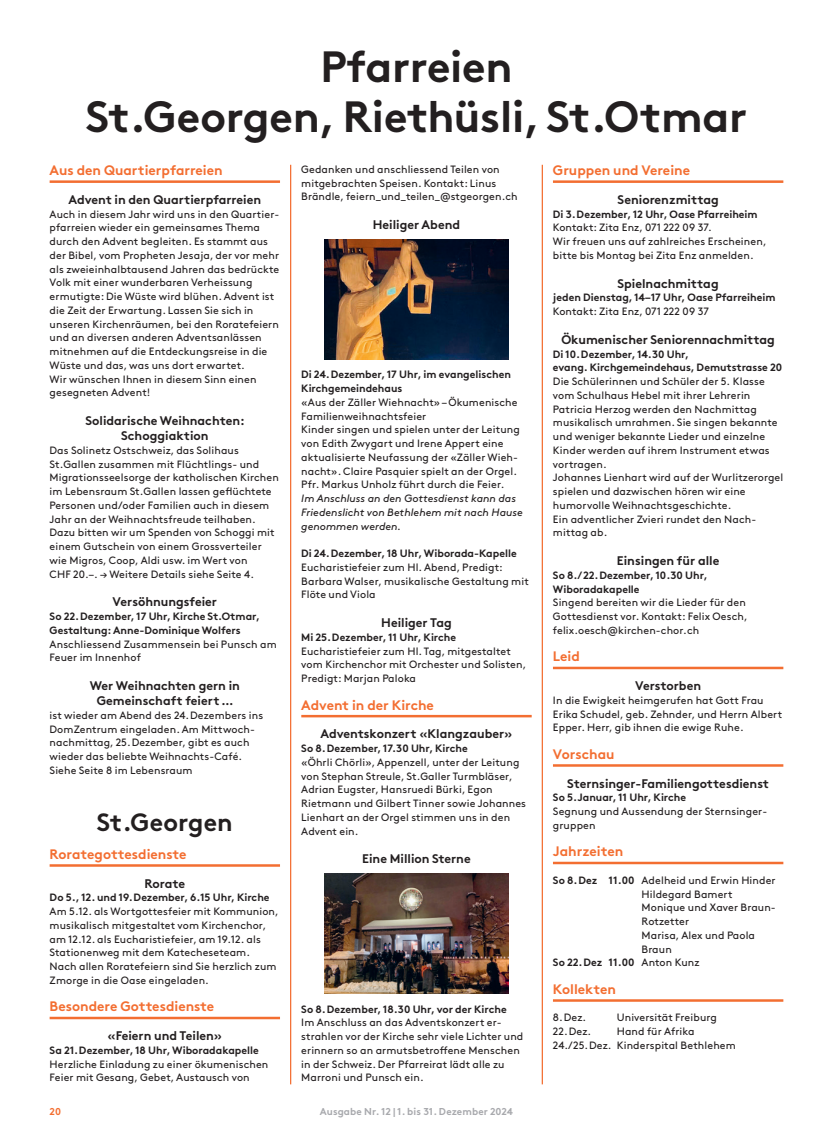
<style>
.page{position:relative;width:833px;height:1134px;background:#fff}
.page>*{position:absolute;margin:0;border:0;box-sizing:border-box;transform-origin:0 0}
.t1{font:700 43.75px/50px "Brown Pro";letter-spacing:-.005em;color:#231f20;text-align:center}
.t2{font:700 25px "Brown Pro";letter-spacing:.005em;color:#231f20}
.t3{font:700 13.75px "Brown Pro";color:#f36e31}
.t4{font:700 12.5px/15px "Brown Pro";color:#231f20;text-align:center}
.t5{font:10.62px/13.8px "Brown Pro";letter-spacing:.01em;color:#231f20}
.t6{font:700 10.62px/13.8px "Brown Pro";color:#231f20}
.t7{font:italic 10.62px/13.8px "Brown Pro";letter-spacing:.005em;color:#231f20}
.t8{font:700 10px "Brown Pro";letter-spacing:.01em;color:#a8a9ad}
.t9{font:700 10px "Brown Pro";color:#f36e31}
.s1{font-weight:700}
.s2{font-weight:400}
</style>
<div class="page">
<hr style="left:542px;top:165px;width:1px;height:919px;background:#f36e31">
<hr style="left:290px;top:165px;width:1px;height:919px;background:#f36e31">
<hr style="left:301px;top:715px;width:230px;height:2px;background:#f36e31">
<img style="left:324px;top:239px;width:184px;height:120px">
<img style="left:324px;top:873px;width:184px;height:120px">
<hr style="left:553px;top:180px;width:230px;height:3px;background:#f36e31">
<hr style="left:553px;top:667px;width:230px;height:2px;background:#f36e31">
<hr style="left:553px;top:764px;width:230px;height:3px;background:#f36e31">
<hr style="left:553px;top:862px;width:230px;height:2px;background:#f36e31">
<hr style="left:553px;top:999px;width:230px;height:3px;background:#f36e31">
<hr style="left:50px;top:180px;width:230px;height:3px;background:#f36e31">
<hr style="left:50px;top:864px;width:230px;height:3px;background:#f36e31">
<hr style="left:50px;top:1017px;width:230px;height:2px;background:#f36e31">
<h1 class="t1" style="left:86px;top:38px;width:662px">Pfarreien<br>St.Georgen, Riethüsli, St.Otmar</h1>
<p class="t3" style="left:50px;top:159px;width:175px">Aus den Quartierpfarreien</p>
<p class="t4" style="left:68px;top:191px;width:194px">Advent in den Quartierpfarreien</p>
<p class="t5" style="left:50px;top:206px;width:231px">Auch in diesem Jahr wird uns in den Quartier&shy;pfarreien wieder ein gemeinsames Thema durch den Advent begleiten. Es stammt aus der Bibel, vom Propheten Jesaja, der vor mehr als zweieinhalbtausend Jahren das bedrückte Volk mit einer wunderbaren Verheissung ermutigte: Die Wüste wird blühen. Advent ist die Zeit der Erwartung. Lassen Sie sich in unseren Kirchenräumen, bei den Roratefeiern und an diversen anderen Adventsanlässen mitnehmen auf die Entdeckungsreise in die Wüste und das, was uns dort erwartet.<br>Wir wünschen Ihnen in diesem Sinn einen gesegneten Advent!</p>
<p class="t4" style="left:85px;top:412px;width:161px">Solidarische Weihnachten:<br>Schoggiaktion</p>
<p class="t5" style="left:50px;top:442px;width:231px">Das Solinetz Ostschweiz, das Solihaus St.Gallen zusammen mit Flüchtlings- und Migrationsseelsorge der katholischen Kirchen im Lebensraum St.Gallen lassen geflüchtete Personen und/oder Familien auch in diesem Jahr an der Weihnachtsfreude teilhaben.<br>Dazu bitten wir um Spenden von Schoggi mit einem Gutschein von einem Grossverteiler wie Migros, Coop, Aldi usw. im Wert von<br>CHF 20.–. → Weitere Details siehe Seite 4.</p>
<p class="t4" style="left:113px;top:593px;width:106px">Versöhnungsfeier</p>
<p class="t6" style="left:50px;top:608px;width:212px">So 22.Dezember, 17 Uhr, Kirche St.Otmar,<br>Gestaltung: Anne-Dominique Wolfers</p>
<p class="t5" style="left:50px;top:636px;width:229px">Anschliessend Zusammensein bei Punsch am<br>Feuer im Innenhof</p>
<p class="t4" style="left:90px;top:677px;width:152px">Wer Weihnachten gern in<br>Gemeinschaft feiert…</p>
<p class="t5" style="left:50px;top:707px;width:215px">ist wieder am Abend des 24.Dezembers ins DomZentrum eingeladen. Am Mittwoch&shy;nachmittag, 25.Dezember, gibt es auch wieder das beliebte Weihnachts-Café.<br>Siehe Seite 8 im Lebensraum</p>
<h2 class="t2" style="left:97px;top:802px;width:137px">St.Georgen</h2>
<p class="t3" style="left:50px;top:843px;width:138px">Rorategottesdienste</p>
<p class="t4" style="left:144px;top:874px;width:42px">Rorate</p>
<p class="t6" style="left:50px;top:890px;width:221px">Do 5., 12. und 19.Dezember, 6.15 Uhr, Kirche</p>
<p class="t5" style="left:50px;top:904px;width:231px">Am 5.12. als Wortgottesfeier mit Kommunion, musikalisch mitgestaltet vom Kirchenchor, am 12.12. als Eucharistiefeier, am 19.12. als Stationenweg mit dem Katecheseteam.<br>Nach allen Roratefeiern sind Sie herzlich zum Zmorge in die Oase eingeladen.</p>
<p class="t3" style="left:50px;top:995px;width:166px">Besondere Gottesdienste</p>
<p class="t4" style="left:107px;top:1027px;width:116px">«Feiern und Teilen»</p>
<p class="t6" style="left:50px;top:1042px;width:211px">Sa 21.Dezember, 18 Uhr, Wiboradakapelle</p>
<p class="t5" style="left:50px;top:1056px;width:220px">Herzliche Einladung zu einer ökumenischen<br>Feier mit Gesang, Gebet, Austausch von</p>
<p class="t5" style="left:301px;top:161px;width:218px">Gedanken und anschliessend Teilen von mitgebrachten Speisen. Kontakt: Linus<br>Brändle, feiern_und_teilen_@stgeorgen.ch</p>
<p class="t4" style="left:373px;top:216px;width:89px">Heiliger Abend</p>
<p class="t6" style="left:301px;top:367px;width:211px">Di 24.Dezember, 17 Uhr, im evangelischen<br>Kirchgemeindehaus</p>
<p class="t5" style="left:301px;top:394px;width:220px">«Aus der Zäller Wiehnacht» – Ökumenische Familienweihnachtsfeier<br>Kinder singen und spielen unter der Leitung von Edith Zwygart und Irene Appert eine aktualisierte Neufassung der «Zäller Wieh&shy;nacht». Claire Pasquier spielt an der Orgel.<br>Pfr. Markus Unholz führt durch die Feier.</p>
<p class="t7" style="left:301px;top:491px;width:223px">Im Anschluss an den Gottesdienst kann das<br>Friedenslicht von Bethlehem mit nach Hause genommen werden.</p>
<p class="t6" style="left:301px;top:545px;width:217px">Di 24.Dezember, 18 Uhr, Wiborada-Kapelle</p>
<p class="t5" style="left:301px;top:559px;width:229px">Eucharistiefeier zum Hl. Abend, Predigt:<br>Barbara Walser, musikalische Gestaltung mit<br>Flöte und Viola</p>
<p class="t4" style="left:381px;top:614px;width:72px">Heiliger Tag</p>
<p class="t6" style="left:301px;top:629px;width:156px">Mi 25.Dezember, 11 Uhr, Kirche</p>
<p class="t5" style="left:301px;top:643px;width:226px">Eucharistiefeier zum Hl. Tag, mitgestaltet vom Kirchenchor mit Orchester und Solisten,<br>Predigt: Marjan Paloka</p>
<p class="t3" style="left:301px;top:694px;width:134px">Advent in der Kirche</p>
<p class="t4" style="left:320px;top:725px;width:194px">Adventskonzert «Klangzauber»</p>
<p class="t6" style="left:301px;top:740px;width:168px">So 8.Dezember, 17.30 Uhr, Kirche</p>
<p class="t5" style="left:301px;top:754px;width:226px">«Öhrli Chörli», Appenzell, unter der Leitung von Stephan Streule, St.Galler Turmbläser, Adrian Eugster, Hansruedi Bürki, Egon Rietmann und Gilbert Tinner sowie Johannes Lienhart an der Orgel stimmen uns in den Advent ein.</p>
<p class="t4" style="left:362px;top:850px;width:110px">Eine Million Sterne</p>
<p class="t6" style="left:301px;top:1001px;width:207px">So 8.Dezember, 18.30 Uhr, vor der Kirche</p>
<p class="t5" style="left:301px;top:1015px;width:224px">Im Anschluss an das Adventskonzert er&shy;strahlen vor der Kirche sehr viele Lichter und erinnern so an armutsbetroffene Menschen in der Schweiz. Der Pfarreirat lädt alle zu Marroni und Punsch ein.</p>
<p class="t9" style="left:50px;top:1103px;width:13px">20</p>
<p class="t8" style="left:320px;top:1103px;width:195px">Ausgabe Nr. 12 | 1. bis 31. Dezember 2024</p>
<p class="t3" style="left:553px;top:159px;width:139px">Gruppen und Vereine</p>
<p class="t4" style="left:617px;top:191px;width:103px">Seniorenzmittag</p>
<p class="t6" style="left:553px;top:206px;width:206px">Di 3.Dezember, 12 Uhr, Oase Pfarreiheim</p>
<p class="t5" style="left:553px;top:220px;width:215px">Kontakt: Zita Enz, 071 222 09 37.<br>Wir freuen uns auf zahlreiches Erscheinen, bitte bis Montag bei Zita Enz anmelden.</p>
<p class="t4" style="left:617px;top:274px;width:102px">Spielnachmittag</p>
<p class="t6" style="left:553px;top:290px;width:224px">jeden Dienstag, 14–17 Uhr, Oase Pfarreiheim</p>
<p class="t5" style="left:553px;top:304px;width:157px">Kontakt: Zita Enz, 071 222 09 37</p>
<p class="t4" style="left:561px;top:331px;width:215px">Ökumenischer Seniorennachmittag</p>
<p class="t6" style="left:553px;top:346px;width:231px">Di 10.Dezember, 14.30 Uhr,<br>evang. Kirchgemeindehaus, Demutstrasse 20</p>
<p class="t5" style="left:553px;top:374px;width:232px">Die Schülerinnen und Schüler der 5. Klasse vom Schulhaus Hebel mit ihrer Lehrerin Patricia Herzog werden den Nachmittag musikalisch umrahmen. Sie singen bekannte und weniger bekannte Lieder und einzelne Kinder werden auf ihrem Instrument etwas vortragen.<br>Johannes Lienhart wird auf der Wurlitzerorgel spielen und dazwischen hören wir eine humorvolle Weihnachtsgeschichte.<br>Ein adventlicher Zvieri rundet den Nach&shy;mittag ab.</p>
<p class="t4" style="left:617px;top:552px;width:104px">Einsingen für alle</p>
<p class="t6" style="left:553px;top:567px;width:156px">So 8./22.Dezember, 10.30 Uhr,<br>Wiboradakapelle</p>
<p class="t5" style="left:553px;top:595px;width:196px">Singend bereiten wir die Lieder für den<br>Gottesdienst vor. Kontakt: Felix Oesch, felix.oesch@kirchen-chor.ch</p>
<p class="t3" style="left:553px;top:645px;width:28px">Leid</p>
<p class="t4" style="left:635px;top:677px;width:67px">Verstorben</p>
<p class="t5" style="left:553px;top:692px;width:231px">In die Ewigkeit heimgerufen hat Gott Frau<br>Erika Schudel, geb. Zehnder, und Herrn Albert<br>Epper. Herr, gib ihnen die ewige Ruhe.</p>
<p class="t3" style="left:553px;top:743px;width:63px">Vorschau</p>
<p class="t4" style="left:567px;top:774px;width:203px">Sternsinger-Familiengottesdienst</p>
<p class="t6" style="left:553px;top:790px;width:135px">So 5.Januar, 11 Uhr, Kirche</p>
<p class="t5" style="left:553px;top:804px;width:216px">Segnung und Aussendung der Sternsinger&shy;gruppen</p>
<p class="t3" style="left:553px;top:840px;width:72px">Jahrzeiten</p>
<p class="t5" style="left:553px;top:872px;width:224px"><span class="s1">So 8.Dez 11.00</span> Adelheid und Erwin Hinder</p>
<p class="t5" style="left:641px;top:886px;width:93px">Hildegard Bamert</p>
<p class="t5" style="left:641px;top:900px;width:136px">Monique und Xaver Braun-</p>
<p class="t5" style="left:641px;top:914px;width:49px">Rotzetter</p>
<p class="t5" style="left:641px;top:927px;width:115px">Marisa, Alex und Paola</p>
<p class="t5" style="left:641px;top:941px;width:32px">Braun</p>
<p class="t6" style="left:553px;top:955px;width:148px">So 22.Dez 11.00 <span class="s2">Anton Kunz</span></p>
<p class="t3" style="left:553px;top:978px;width:64px">Kollekten</p>
<p class="t5" style="left:553px;top:1010px;width:35px">8.Dez.</p>
<p class="t5" style="left:617px;top:1010px;width:102px">Universität Freiburg</p>
<p class="t5" style="left:553px;top:1024px;width:40px">22.Dez.</p>
<p class="t5" style="left:553px;top:1024px;width:184px;text-indent:64px">Hand für Afrika<br>24./25.Dez. Kinderspital Bethlehem</p>
</div>
